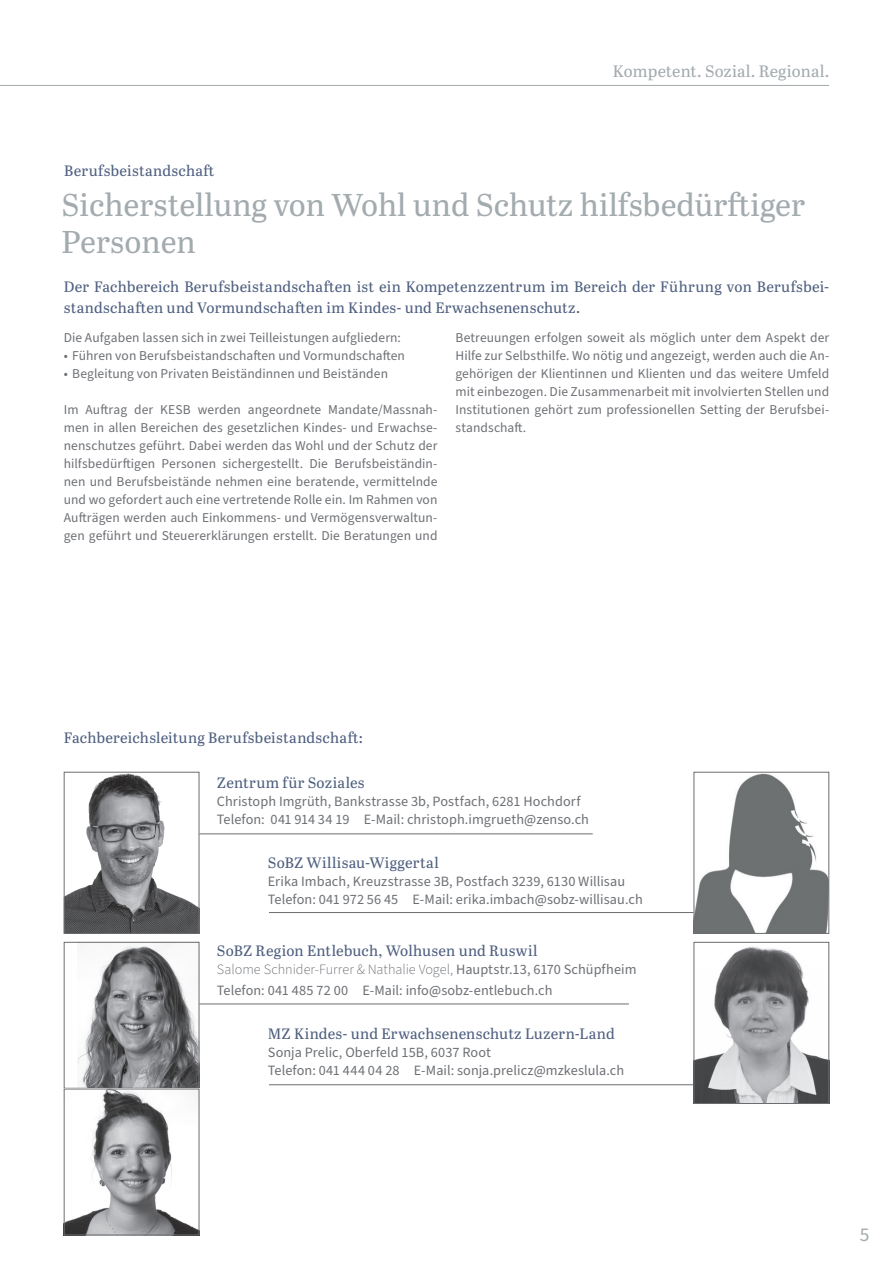
<style>
.page{position:relative;width:893px;height:1263px;background:#fff}
.page>*{position:absolute;margin:0;border:0;box-sizing:border-box;transform-origin:0 0}
.t1{font:31.5px/37.5px "Abril Text";color:#a3abaf}
.t2{font:19.5px "Source Sans Pro";color:#a3abaf}
.t3{font:16.5px "Abril Text";letter-spacing:.01em;color:#a3abaf}
.t4{font:15px/21px "Abril Text";letter-spacing:.015em;color:#4e5f7f}
.t5{font:14.25px/18px "Source Sans Pro";letter-spacing:.005em;color:#6d7075}
.t6{font:13.5px/18px "Source Sans Pro";letter-spacing:.005em;color:#6d7075;text-align:justify}
.s1{font-weight:300}
</style>
<div class="page">
<hr style="left:0;top:85px;width:829px;height:1px;background:#a3abaf">
<img style="left:78px;top:945px;width:119px;height:142px">
<div style="left:64px;top:942px;width:135px;height:147px;border:1px solid #6c6d70"></div>
<img style="left:66px;top:1091px;width:131px;height:142px">
<div style="left:64px;top:1089px;width:135px;height:146px;border:1px solid #6c6d70"></div>
<img style="left:71px;top:774px;width:83px;height:119px">
<img style="left:66px;top:893px;width:88px;height:39px">
<img style="left:154px;top:790px;width:43px;height:142px">
<div style="left:64px;top:772px;width:135px;height:162px;border:1px solid #6c6d70"></div>
<img style="left:696px;top:774px;width:131px;height:158px">
<div style="left:694px;top:772px;width:135px;height:162px;border:1px solid #6c6d70"></div>
<img style="left:696px;top:946px;width:131px;height:156px">
<div style="left:694px;top:942px;width:135px;height:162px;border:1px solid #6c6d70"></div>
<hr style="left:199px;top:833px;width:394px;height:1px;background:#6c6d70">
<hr style="left:199px;top:1003px;width:430px;height:1px;background:#6c6d70">
<hr style="left:269px;top:912px;width:425px;height:1px;background:#6c6d70">
<hr style="left:269px;top:1084px;width:425px;height:1px;background:#6c6d70">
<p class="t4" style="left:64px;top:159px;width:152px">Berufsbeistandschaft</p>
<p class="t3" style="left:613px;top:59px;width:218px">Kompetent. Sozial. Regional.</p>
<h1 class="t1" style="left:62px;top:185px;width:745px">Sicherstellung von Wohl und Schutz hilfsbedürftiger<br>Personen</h1>
<p class="t4" style="left:64px;top:276px;width:767px">Der Fachbereich Berufsbeistandschaften ist ein Kompetenzzentrum im Bereich der Führung von Berufsbei&shy;standschaften und Vormundschaften im Kindes- und Erwachsenenschutz.</p>
<p class="t6" style="left:64px;top:329px;width:339px">Die Aufgaben lassen sich in zwei Teilleistungen aufgliedern:</p>
<p class="t6" style="left:64px;top:347px;width:343px">• Führen von Berufsbeistandschaften und Vormundschaften</p>
<p class="t6" style="left:64px;top:365px;width:326px">• Begleitung von Privaten Beiständinnen und Beiständen</p>
<p class="t6" style="left:64px;top:401px;width:375px">Im Auftrag der KESB werden angeordnete Mandate/Massnah&shy;men in allen Bereichen des gesetzlichen Kindes- und Erwachse&shy;nenschutzes geführt. Dabei werden das Wohl und der Schutz der hilfsbedürftigen Personen sichergestellt. Die Berufsbeiständin&shy;nen und Berufsbeistände nehmen eine beratende, vermittelnde und wo gefordert auch eine vertretende Rolle ein. Im Rahmen von Aufträgen werden auch Einkommens- und Vermögensverwaltun&shy;gen geführt und Steuererklärungen erstellt. Die Beratungen und</p>
<p class="t6" style="left:455px;top:329px;width:375px">Betreuungen erfolgen soweit als möglich unter dem Aspekt der Hilfe zur Selbsthilfe. Wo nötig und angezeigt, werden auch die An&shy;gehörigen der Klientinnen und Klienten und das weitere Umfeld mit einbezogen. Die Zusammenarbeit mit involvierten Stellen und Institutionen gehört zum professionellen Setting der Berufsbei&shy;standschaft.</p>
<p class="t4" style="left:64px;top:727px;width:301px">Fachbereichsleitung Berufsbeistandschaft:</p>
<p class="t4" style="left:217px;top:772px;width:149px">Zentrum für Soziales</p>
<p class="t5" style="left:217px;top:793px;width:374px">Christoph Imgrüth, Bankstrasse 3b, Postfach, 6281 Hochdorf<br>Telefon: 041 914 34 19 E-Mail: christoph.imgrueth@zenso.ch</p>
<p class="t4" style="left:268px;top:851px;width:172px">SoBZ Willisau-Wiggertal</p>
<p class="t5" style="left:268px;top:872px;width:376px">Erika Imbach, Kreuzstrasse 3B, Postfach 3239, 6130 Willisau<br>Telefon: 041 972 56 45 E-Mail: erika.imbach@sobz-willisau.ch</p>
<p class="t4" style="left:217px;top:940px;width:322px">SoBZ Region Entlebuch, Wolhusen und Ruswil</p>
<p class="t5" style="left:217px;top:959px;width:421px;line-height:21px"><span class="s1">Salome Schnider-Furrer &amp; Nathalie Vogel,</span> Hauptstr.13, 6170 Schüpfheim<br>Telefon: 041 485 72 00 E-Mail: info@sobz-entlebuch.ch</p>
<p class="t4" style="left:268px;top:1022px;width:348px">MZ Kindes- und Erwachsenenschutz Luzern-Land</p>
<p class="t5" style="left:268px;top:1043px;width:358px">Sonja Prelic, Oberfeld 15B, 6037 Root<br>Telefon: 041 444 04 28 E-Mail: sonja.prelicz@mzkeslula.ch</p>
<h2 class="t2" style="left:860px;top:1222px;width:11px">5</h2>
</div>
